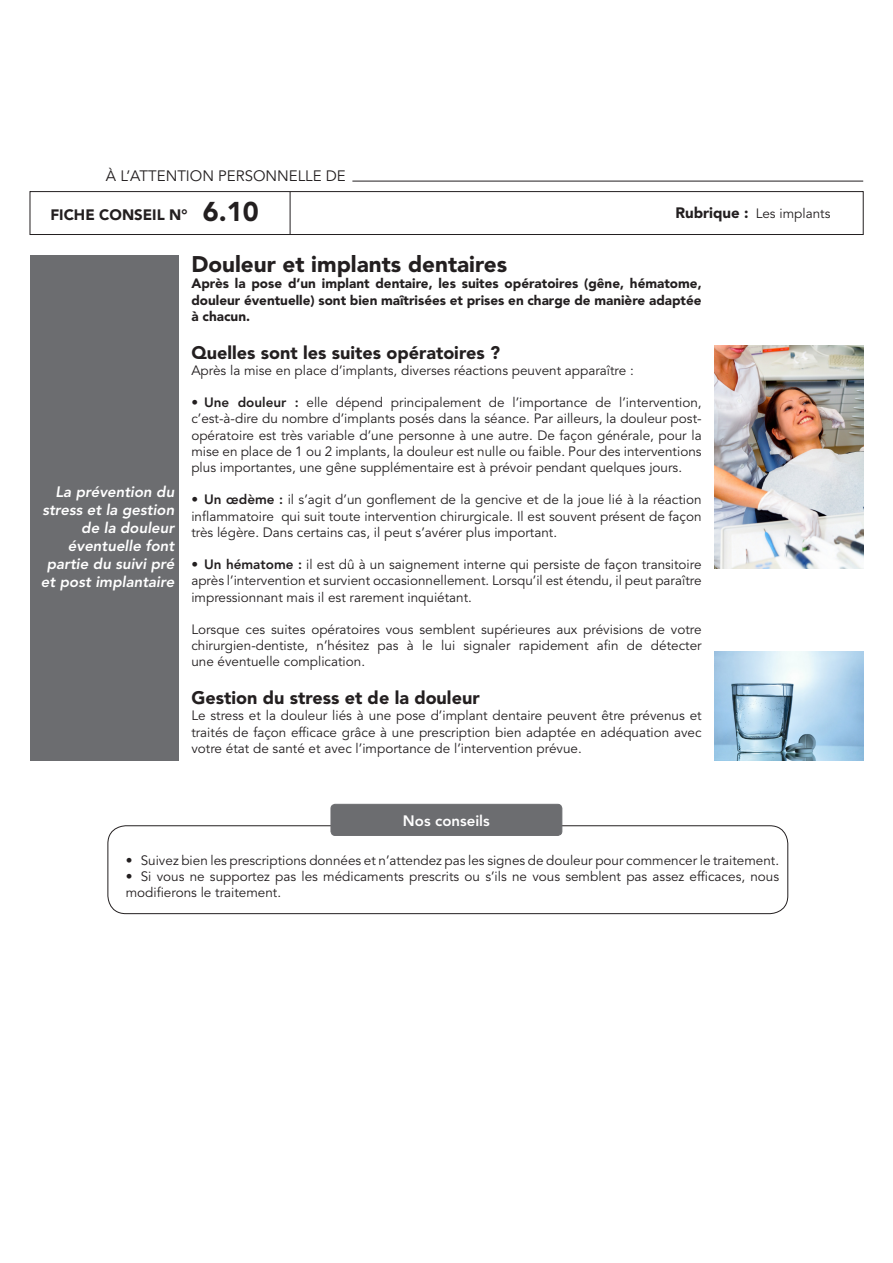
<style>
.page{position:relative;width:893px;height:1263px;background:#fff}
.page>*{position:absolute;margin:0;border:0;box-sizing:border-box;transform-origin:0 0}
.n__de_fiche{font:900 27px "Avenir LT Std";color:#231f20}
.texte_courant{font:900 22.5px "Avenir LT Std";color:#231f20}
.texte_courant-2{font:900 18px "Avenir LT Std";color:#231f20}
.phrases_gauche{font:italic 800 15px/18px "Avenir LT Std";color:#fff;text-align:right}
.adresse{font:15px "Avenir LT Std";color:#231f20}
.fiche_conseil{font:900 15px "Avenir LT Std";color:#231f20}
.nos_conseils{font:800 15px "Avenir LT Std";color:#fff}
.texte_courant-3{font:13.5px/16.2px "Avenir LT Std";color:#231f20;text-align:justify}
.conseils{font:13.5px/16.2px "Avenir LT Std";color:#231f20}
.texte_courant-4{font:900 13.5px/16.2px "Avenir LT Std";color:#231f20;text-align:justify}
.s1{font-weight:800}
</style>
<div class="page">
<div style="left:30px;top:255px;width:149px;height:506px;background:#6c6d70"></div>
<div style="left:30px;top:191px;width:833px;height:44px;border:1px solid #231f20"></div>
<hr style="left:290px;top:192px;width:1px;height:43px;background:#231f20">
<hr style="left:352px;top:181px;width:511px;height:1px;background:#231f20">
<img style="left:714px;top:345px;width:149px;height:223px">
<img style="left:714px;top:651px;width:149px;height:110px">
<div style="left:108px;top:825px;width:680px;height:89px;border:1px solid #231f20;border-radius:18px"></div>
<div style="left:331px;top:804px;width:231px;height:31px;background:#6c6d70;border-radius:4px"></div>
<div style="left:331px;top:804px;width:231px;height:32px;border:1px solid #6c6d70;border-radius:4px"></div>
<p class="adresse" style="left:106px;top:168px;width:241px">À L’ATTENTION PERSONNELLE DE</p>
<p class="fiche_conseil" style="left:50px;top:206px;width:139px">FICHE CONSEIL N°</p>
<p class="n__de_fiche" style="left:203px;top:195px;width:57px">6.10</p>
<p class="fiche_conseil" style="left:675px;top:204px;width:75px">Rubrique :</p>
<p class="texte_courant-3" style="left:756px;top:205px;width:76px">Les implants</p>
<p class="phrases_gauche" style="left:41px;top:483px;width:135px">La prévention du stress et la gestion de la douleur éventuelle font partie du suivi pré et post implantaire</p>
<p class="texte_courant" style="left:191px;top:251px;width:317px">Douleur et implants dentaires</p>
<p class="texte_courant-4" style="left:191px;top:275px;width:512px">Après la pose d’un implant dentaire, les suites opératoires (gêne, hématome, douleur éventuelle) sont bien maîtrisées et prises en charge de manière adaptée à chacun.</p>
<p class="texte_courant-2" style="left:191px;top:341px;width:310px">Quelles sont les suites opératoires ?</p>
<p class="texte_courant-3" style="left:191px;top:362px;width:444px">Après la mise en place d’implants, diverses réactions peuvent apparaître :</p>
<p class="texte_courant-3" style="left:191px;top:395px;width:512px"><span class="s1">• Une douleur :</span> elle dépend principalement de l’importance de l’intervention, c’est-à-dire du nombre d’implants posés dans la séance. Par ailleurs, la douleur post&shy;opératoire est très variable d’une personne à une autre. De façon générale, pour la mise en place de 1 ou 2 implants, la douleur est nulle ou faible. Pour des interventions plus importantes, une gêne supplémentaire est à prévoir pendant quelques jours.</p>
<p class="texte_courant-3" style="left:191px;top:492px;width:512px"><span class="s1">• Un œdème :</span> il s’agit d’un gonflement de la gencive et de la joue lié à la réaction inflammatoire qui suit toute intervention chirurgicale. Il est souvent présent de façon très légère. Dans certains cas, il peut s’avérer plus important.</p>
<p class="texte_courant-3" style="left:191px;top:557px;width:512px"><span class="s1">• Un hématome :</span> il est dû à un saignement interne qui persiste de façon transitoire après l’intervention et survient occasionnellement. Lorsqu’il est étendu, il peut paraître impressionnant mais il est rarement inquiétant.</p>
<p class="texte_courant-3" style="left:191px;top:622px;width:512px">Lorsque ces suites opératoires vous semblent supérieures aux prévisions de votre chirurgien-dentiste, n’hésitez pas à le lui signaler rapidement afin de détecter une éventuelle complication.</p>
<p class="texte_courant-2" style="left:191px;top:687px;width:290px">Gestion du stress et de la douleur</p>
<p class="texte_courant-3" style="left:191px;top:708px;width:512px">Le stress et la douleur liés à une pose d’implant dentaire peuvent être prévenus et traités de façon efficace grâce à une prescription bien adaptée en adéquation avec votre état de santé et avec l’importance de l’intervention prévue.</p>
<p class="nos_conseils" style="left:403px;top:811px;width:88px">Nos conseils</p>
<p class="conseils" style="left:126px;top:853px;width:655px">• Suivez bien les prescriptions données et n’attendez pas les signes de douleur pour commencer le traitement.</p>
<p class="conseils" style="left:126px;top:869px;width:655px">• Si vous ne supportez pas les médicaments prescrits ou s’ils ne vous semblent pas assez efficaces, nous modifierons le traitement.</p>
</div>
